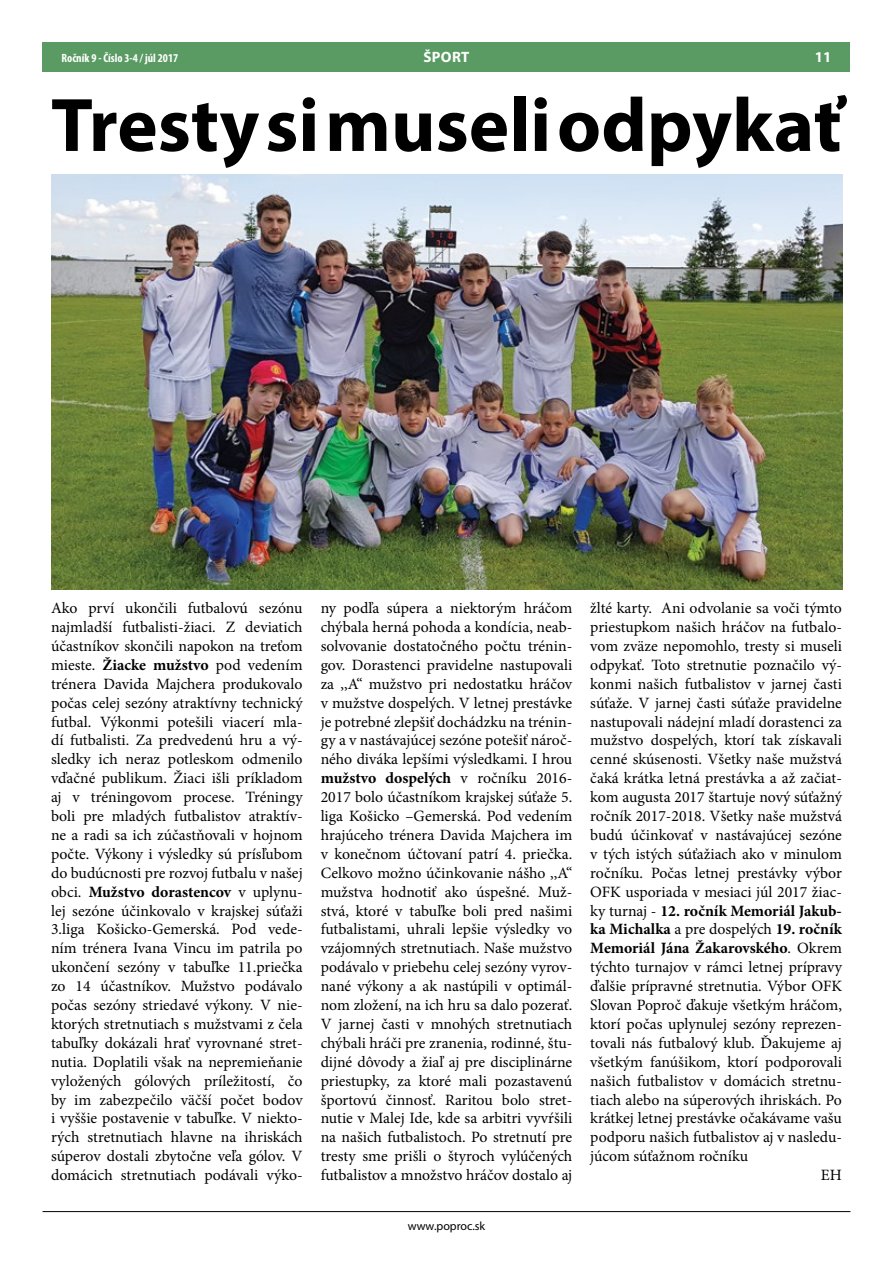
<style>
.page{position:relative;width:893px;height:1263px;background:#fff}
.page>*{position:absolute;margin:0;border:0;box-sizing:border-box;transform-origin:0 0}
.t1{font:700 76.5px "Myriad Pro";color:#000}
.t2{font:15.75px/18.9px "Minion Pro";color:#000;text-align:justify}
.t3{font:700 15.75px "Minion Pro";color:#000}
.t4{font:700 15px "Myriad Pro";letter-spacing:.02em;color:#fff}
.t5{font:700 condensed 12px "Myriad Pro";color:#fff}
.t6{font:12px "Myriad Pro";color:#000}
.s1{font-weight:700}
.s2{font-weight:400}
</style>
<div class="page">
<hr style="left:43px;top:1211px;width:807px;height:1px;background:#000">
<div style="left:43px;top:43px;width:807px;height:29px;background:#5a9b63"></div>
<img style="left:51px;top:174px;width:791px;height:415px">
<p class="t4" style="left:424px;top:47px;width:47px">ŠPORT</p>
<p class="t4" style="left:815px;top:47px;width:18px">11</p>
<h1 class="t1" style="left:51px;top:75px;width:792px">Tresty si museli odpykať</h1>
<p class="t5" style="left:62px;top:51px;width:118px">Ročník 9 - Číslo 3-4 / júl 2017</p>
<p class="t2" style="left:51px;top:599px;width:253px">Ako prví ukončili futbalovú sezónu najmladší futbalisti-žiaci. Z deviatich účastníkov skončili napokon na treťom mieste. <span class="s1">Žiacke mužstvo</span> pod vedením trénera Davida Majchera produkovalo počas celej sezóny atraktívny technický futbal. Výkonmi potešili viacerí mla&shy;dí futbalisti. Za predvedenú hru a vý&shy;sledky ich neraz potleskom odmenilo vďačné publikum. Žiaci išli príkladom aj v tréningovom procese. Tréningy boli pre mladých futbalistov atraktív&shy;ne a radi sa ich zúčastňovali v hojnom počte. Výkony i výsledky sú prísľubom do budúcnosti pre rozvoj futbalu v našej obci. <span class="s1">Mužstvo dorastencov</span> v uplynu&shy;lej sezóne účinkovalo v krajskej súťaži 3.liga Košicko-Gemerská. Pod vede&shy;ním trénera Ivana Vincu im patrila po ukončení sezóny v tabuľke 11.priečka zo 14 účastníkov. Mužstvo podávalo počas sezóny striedavé výkony. V nie&shy;ktorých stretnutiach s mužstvami z čela tabuľky dokázali hrať vyrovnané stret&shy;nutia. Doplatili však na nepremieňanie vyložených gólových príležitostí, čo by im zabezpečilo väčší počet bodov i vyššie postavenie v tabuľke. V niekto&shy;rých stretnutiach hlavne na ihriskách súperov dostali zbytočne veľa gólov. V domácich stretnutiach podávali výko-</p>
<p class="t2" style="left:321px;top:599px;width:253px">ny podľa súpera a niektorým hráčom chýbala herná pohoda a kondícia, neab&shy;solvovanie dostatočného počtu trénin&shy;gov. Dorastenci pravidelne nastupovali za ,,A“ mužstvo pri nedostatku hráčov v mužstve dospelých. V letnej prestávke je potrebné zlepšiť dochádzku na trénin&shy;gy a v nastávajúcej sezóne potešiť nároč&shy;ného diváka lepšími výsledkami. I hrou <span class="s1">mužstvo dospelých</span> v ročníku 2016- 2017 bolo účastníkom krajskej súťaže 5. liga Košicko –Gemerská. Pod vedením hrajúceho trénera Davida Majchera im v konečnom účtovaní patrí 4. priečka.<br>Celkovo možno účinkovanie nášho ,,A“ mužstva hodnotiť ako úspešné. Muž&shy;stvá, ktoré v tabuľke boli pred našimi futbalistami, uhrali lepšie výsledky vo vzájomných stretnutiach. Naše mužstvo podávalo v priebehu celej sezóny vyrov&shy;nané výkony a ak nastúpili v optimál&shy;nom zložení, na ich hru sa dalo pozerať.<br>V jarnej časti v mnohých stretnutiach chýbali hráči pre zranenia, rodinné, štu&shy;dijné dôvody a žiaľ aj pre disciplinárne priestupky, za ktoré mali pozastavenú športovú činnosť. Raritou bolo stret&shy;nutie v Malej Ide, kde sa arbitri vyvŕšili na našich futbalistoch. Po stretnutí pre tresty sme prišli o štyroch vylúčených futbalistov a množstvo hráčov dostalo aj</p>
<p class="t2" style="left:590px;top:599px;width:253px">žlté karty. Ani odvolanie sa voči týmto</p>
<p class="t2" style="left:590px;top:618px;width:253px">priestupkom našich hráčov na futbalo-</p>
<p class="t2" style="left:590px;top:636px;width:253px">vom zväze nepomohlo, tresty si museli</p>
<p class="t2" style="left:590px;top:655px;width:253px">odpykať. Toto stretnutie poznačilo vý-</p>
<p class="t2" style="left:590px;top:674px;width:253px">konmi našich futbalistov v jarnej časti</p>
<p class="t2" style="left:590px;top:693px;width:253px">súťaže. V jarnej časti súťaže pravidelne</p>
<p class="t2" style="left:590px;top:712px;width:253px">nastupovali nádejní mladí dorastenci za</p>
<p class="t2" style="left:590px;top:731px;width:253px">mužstvo dospelých, ktorí tak získavali</p>
<p class="t2" style="left:590px;top:750px;width:253px">cenné skúsenosti. Všetky naše mužstvá</p>
<p class="t2" style="left:590px;top:769px;width:253px">čaká krátka letná prestávka a až začiat-</p>
<p class="t2" style="left:590px;top:788px;width:253px">kom augusta 2017 štartuje nový súťažný</p>
<p class="t2" style="left:590px;top:807px;width:253px">ročník 2017-2018. Všetky naše mužstvá</p>
<p class="t2" style="left:590px;top:825px;width:253px">budú účinkovať v nastávajúcej sezóne</p>
<p class="t2" style="left:590px;top:844px;width:253px">v tých istých súťažiach ako v minulom</p>
<p class="t2" style="left:590px;top:863px;width:253px">ročníku. Počas letnej prestávky výbor</p>
<p class="t2" style="left:590px;top:882px;width:253px">OFK usporiada v mesiaci júl 2017 žiac-</p>
<p class="t3" style="left:590px;top:899px;width:253px"><span class="s2">ky turnaj -</span> 12. ročník Memoriál Jakub-</p>
<p class="t3" style="left:590px;top:918px;width:253px">ka Michalka <span class="s2">a pre dospelých</span> 19. ročník</p>
<p class="t3" style="left:590px;top:937px;width:253px">Memoriál Jána Žakarovského<span class="s2">. Okrem</span></p>
<p class="t2" style="left:590px;top:958px;width:253px">týchto turnajov v rámci letnej prípravy</p>
<p class="t2" style="left:590px;top:977px;width:253px">ďalšie prípravné stretnutia. Výbor OFK</p>
<p class="t2" style="left:590px;top:996px;width:253px">Slovan Poproč ďakuje všetkým hráčom,</p>
<p class="t2" style="left:590px;top:1014px;width:253px">ktorí počas uplynulej sezóny reprezen-</p>
<p class="t2" style="left:590px;top:1033px;width:253px">tovali nás futbalový klub. Ďakujeme aj</p>
<p class="t2" style="left:590px;top:1052px;width:253px">všetkým fanúšikom, ktorí podporovali</p>
<p class="t2" style="left:590px;top:1071px;width:253px">našich futbalistov v domácich stretnu-</p>
<p class="t2" style="left:590px;top:1090px;width:253px">tiach alebo na súperových ihriskách. Po</p>
<p class="t2" style="left:590px;top:1109px;width:253px">krátkej letnej prestávke očakávame vašu</p>
<p class="t2" style="left:590px;top:1128px;width:253px">podporu našich futbalistov aj v nasledu-</p>
<p class="t2" style="left:590px;top:1147px;width:159px">júcom súťažnom ročníku</p>
<p class="t2" style="left:821px;top:1166px;width:23px">EH</p>
<p class="t6" style="left:408px;top:1218px;width:79px">www.poproc.sk</p>
</div>
